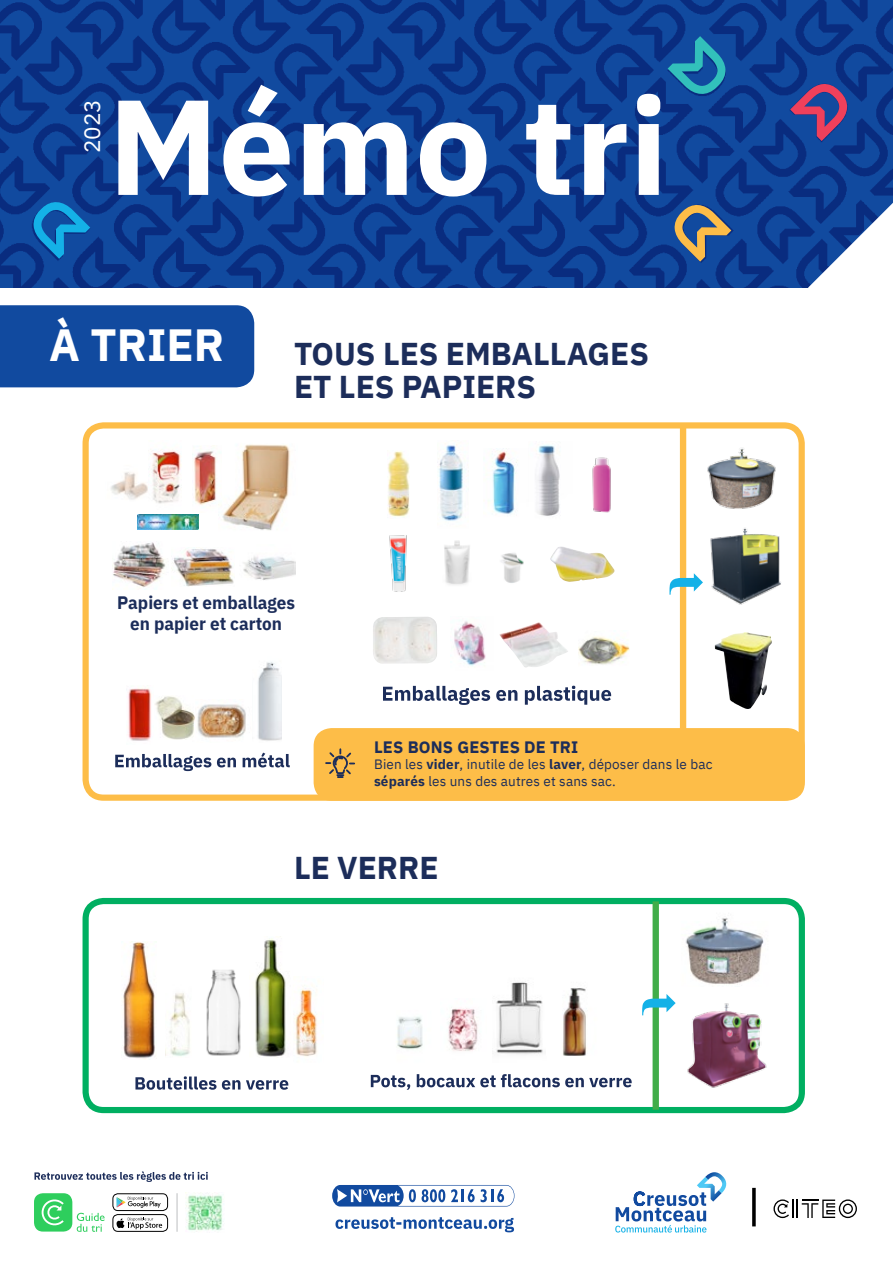
<style>
.page{position:relative;width:893px;height:1263px;background:#fff}
.page>*{position:absolute;margin:0;border:0;box-sizing:border-box;transform-origin:0 0}
.t1{font:700 135px "IBM Plex Sans";color:#fff}
.t2{font:700 45px "IBM Plex Sans";color:#fff}
.t3{font:700 31.5px/33px "IBM Plex Sans";color:#1c2d5a}
.t4{font:22.5px "IBM Plex Sans";color:#fff}
.t5{font:700 18px/21.6px "IBM Plex Sans";color:#1c2d5a;text-align:center;scale:.95 1}
.t6{font:700 16.5px "IBM Plex Sans";letter-spacing:.01em;color:#1c2d5a}
.t7{font:13.5px/16.5px "IBM Plex Sans";letter-spacing:.01em;color:#1c2d5a}
.s1{font-weight:700}
</style>
<div class="page">
<img style="left:685px;top:918px;width:79px;height:66px">
<img style="left:0;top:0;width:893px;height:288px">
<svg style="left:808px;top:203px;width:85px;height:85px"></svg>
<svg style="left:674px;top:202px;width:57px;height:60px"></svg>
<svg style="left:668px;top:36px;width:58px;height:61px"></svg>
<svg style="left:790px;top:84px;width:60px;height:57px"></svg>
<svg style="left:33px;top:199px;width:57px;height:60px"></svg>
<div style="left:0;top:305px;width:254px;height:82px;background:#114a9f"></div>
<img style="left:222px;top:444px;width:68px;height:87px">
<svg style="left:115px;top:753px;width:175px;height:18px"></svg>
<img style="left:137px;top:514px;width:61px;height:15px">
<img style="left:111px;top:472px;width:37px;height:28px">
<img style="left:194px;top:445px;width:27px;height:60px">
<img style="left:152px;top:450px;width:29px;height:54px">
<div style="left:314px;top:728px;width:491px;height:73px;background:#fdbd48;border-radius:18px"></div>
<svg style="left:325px;top:748px;width:30px;height:30px"></svg>
<svg style="left:383px;top:686px;width:228px;height:19px"></svg>
<img style="left:194px;top:704px;width:52px;height:34px">
<img style="left:155px;top:696px;width:39px;height:44px">
<img style="left:128px;top:688px;width:24px;height:53px">
<img style="left:257px;top:662px;width:25px;height:79px">
<img style="left:499px;top:622px;width:69px;height:46px">
<img style="left:454px;top:621px;width:32px;height:45px">
<img style="left:373px;top:617px;width:64px;height:47px">
<img style="left:501px;top:553px;width:23px;height:30px">
<img style="left:389px;top:535px;width:18px;height:57px">
<img style="left:444px;top:540px;width:26px;height:45px">
<img style="left:578px;top:636px;width:52px;height:29px">
<img style="left:438px;top:444px;width:27px;height:77px">
<img style="left:537px;top:444px;width:23px;height:72px">
<img style="left:492px;top:448px;width:26px;height:66px">
<img style="left:592px;top:457px;width:19px;height:56px">
<img style="left:387px;top:451px;width:22px;height:66px">
<svg style="left:554px;top:547px;width:7px;height:6px"></svg>
<div style="left:83px;top:898px;width:722px;height:215px;border:6px solid #00af61;border-radius:18px"></div>
<svg style="left:135px;top:1076px;width:153px;height:14px"></svg>
<img style="left:294px;top:985px;width:23px;height:72px">
<img style="left:123px;top:941px;width:32px;height:119px">
<img style="left:255px;top:938px;width:31px;height:119px">
<img style="left:169px;top:993px;width:21px;height:63px">
<img style="left:206px;top:969px;width:35px;height:87px">
<svg style="left:371px;top:1074px;width:261px;height:16px"></svg>
<img style="left:397px;top:1017px;width:26px;height:33px">
<img style="left:448px;top:1008px;width:30px;height:43px">
<img style="left:496px;top:982px;width:47px;height:73px">
<img style="left:563px;top:988px;width:24px;height:68px">
<svg style="left:773px;top:1199px;width:84px;height:19px"></svg>
<svg style="left:752px;top:1188px;width:4px;height:38px"></svg>
<svg style="left:34px;top:1171px;width:174px;height:11px"></svg>
<div style="left:34px;top:1193px;width:38px;height:38px;background:#2ece5d;border-radius:9px"></div>
<svg style="left:41px;top:1199px;width:23px;height:27px"></svg>
<svg style="left:77px;top:1213px;width:28px;height:19px"></svg>
<svg style="left:116px;top:1217px;width:46px;height:12px"></svg>
<div style="left:113px;top:1214px;width:55px;height:18px;border:1px solid #000;border-radius:5px"></div>
<div style="left:113px;top:1193px;width:55px;height:18px;border:1px solid #000;border-radius:5px"></div>
<svg style="left:116px;top:1196px;width:45px;height:12px"></svg>
<hr style="left:177px;top:1193px;width:1px;height:39px;background:#bcbec0">
<img style="left:186px;top:1195px;width:37px;height:37px">
<svg style="left:335px;top:1217px;width:179px;height:15px"></svg>
<svg style="left:615px;top:1172px;width:112px;height:60px"></svg>
<svg style="left:332px;top:1185px;width:182px;height:21px"></svg>
<img style="left:722px;top:632px;width:24px;height:7px">
<img style="left:710px;top:528px;width:71px;height:77px">
<img style="left:707px;top:448px;width:69px;height:61px">
<img style="left:113px;top:542px;width:53px;height:46px">
<img style="left:173px;top:547px;width:61px;height:39px">
<img style="left:243px;top:556px;width:52px;height:24px">
<img style="left:687px;top:1003px;width:80px;height:85px">
<div style="left:653px;top:901px;width:6px;height:209px;background:#41ad49"></div>
<svg style="left:642px;top:994px;width:34px;height:21px"></svg>
<div style="left:680px;top:427px;width:6px;height:316px;background:#fdbd48"></div>
<svg style="left:669px;top:573px;width:34px;height:22px"></svg>
<div style="left:83px;top:422px;width:722px;height:379px;border:6px solid #fdbd48;border-radius:18px"></div>
<h3 class="t4" style="left:75px;top:153px;width:55px;rotate:-90deg">2023</h3>
<h1 class="t1" style="left:108px;top:40px;width:561px">Mémo tri</h1>
<h2 class="t2" style="left:49px;top:309px;width:177px">À TRIER</h2>
<h3 class="t3" style="left:294px;top:335px;width:356px">TOUS LES EMBALLAGES<br>ET LES PAPIERS</h3>
<h3 class="t5" style="left:117px;top:590px;width:189px">Papiers et emballages en papier et carton</h3>
<p class="t6" style="left:374px;top:734px;width:206px">LES BONS GESTES DE TRI</p>
<p class="t7" style="left:374px;top:755px;width:340px">Bien les <span class="s1">vider</span>, inutile de les <span class="s1">laver</span>, déposer dans le bac <span class="s1">séparés</span> les uns des autres et sans sac.</p>
<h3 class="t3" style="left:294px;top:849px;width:146px">LE VERRE</h3>
</div>
